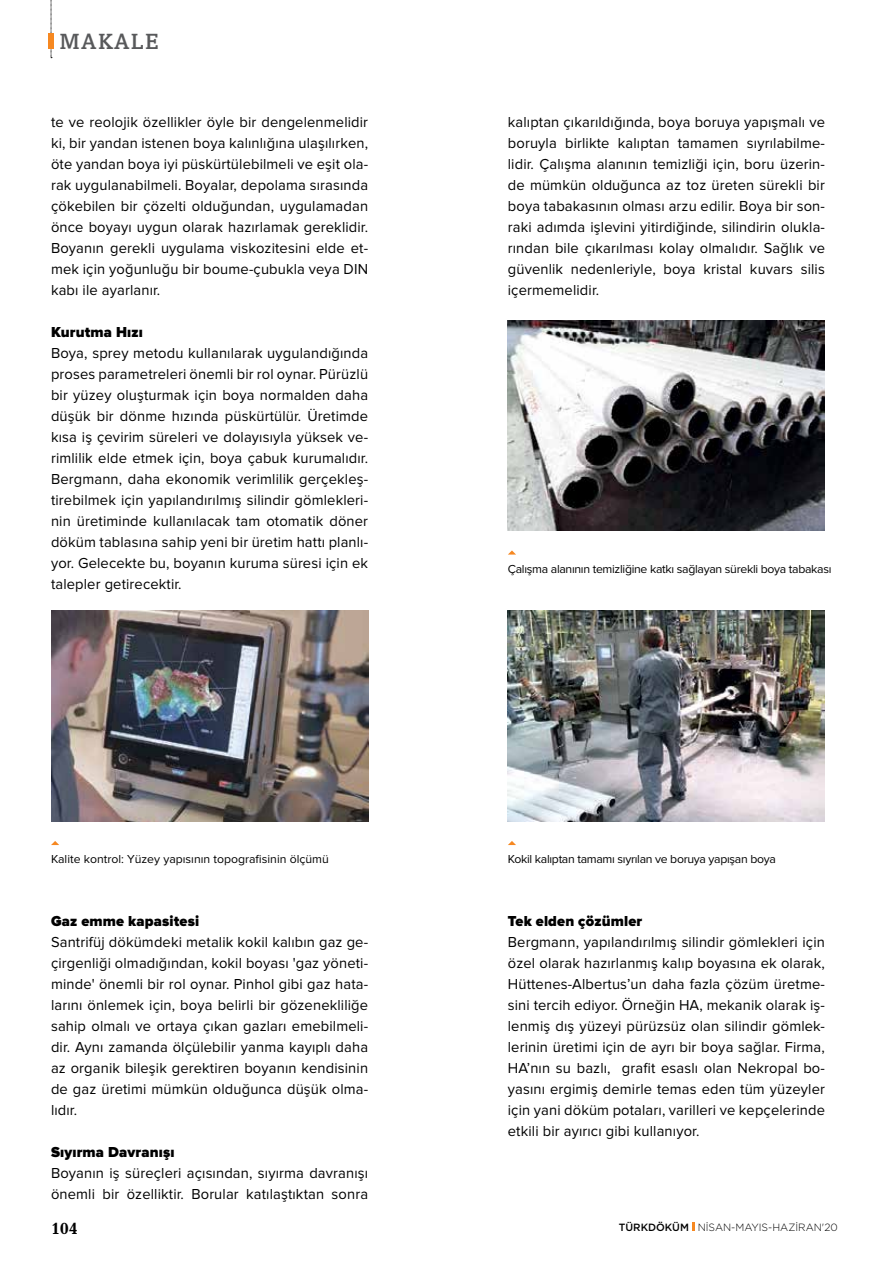
<style>
.page{position:relative;width:893px;height:1263px;background:#fff}
.page>*{position:absolute;margin:0;border:0;box-sizing:border-box;transform-origin:0 0}
.t1{font:22.05px "Amasis MT Medium";letter-spacing:.06em;color:#58595b}
.t2{font:700 16.5px "Candida Std";color:#000}
.t3{font:15px/21px "Proxima Nova";letter-spacing:.01em;color:#000;text-align:justify}
.t4{font:900 15px "Proxima Nova";letter-spacing:.01em;color:#000}
.t5{font:12px "Proxima Nova";letter-spacing:-.025em;color:#000}
.t6{font:12px "Proxima Nova";color:#000}
.t7{font:300 10.5px "Gotham";color:#000}
.s1{font-weight:500}
</style>
<div class="page">
<svg style="left:692px;top:1222px;width:3px;height:9px"></svg>
<svg style="left:51px;top:0;width:1px;height:58px"></svg>
<div style="left:48px;top:33px;width:6px;height:15px;background:#f68821"></div>
<img style="left:51px;top:611px;width:317px;height:210px">
<img style="left:508px;top:320px;width:317px;height:211px">
<img style="left:508px;top:611px;width:317px;height:210px">
<svg style="left:51px;top:841px;width:8px;height:4px"></svg>
<svg style="left:508px;top:550px;width:8px;height:5px"></svg>
<svg style="left:508px;top:841px;width:8px;height:4px"></svg>
<h1 class="t1" style="left:60px;top:28px;width:101px">MAKALE</h1>
<p class="t3" style="left:51px;top:112px;width:319px">te ve reolojik özellikler öyle bir dengelenmelidir ki, bir yandan istenen boya kalınlığına ulaşılırken, öte yandan boya iyi püskürtülebilmeli ve eşit ola&shy;rak uygulanabilmeli. Boyalar, depolama sırasında çökebilen bir çözelti olduğundan, uygulamadan önce boyayı uygun olarak hazırlamak gereklidir.<br>Boyanın gerekli uygulama viskozitesini elde et&shy;mek için yoğunluğu bir boume-çubukla veya DIN kabı ile ayarlanır.</p>
<p class="t4" style="left:51px;top:325px;width:93px">Kurutma Hızı</p>
<p class="t3" style="left:51px;top:343px;width:319px">Boya, sprey metodu kullanılarak uygulandığında proses parametreleri önemli bir rol oynar. Pürüzlü bir yüzey oluşturmak için boya normalden daha düşük bir dönme hızında püskürtülür. Üretimde kısa iş çevirim süreleri ve dolayısıyla yüksek ve&shy;rimlilik elde etmek için, boya çabuk kurumalıdır.<br>Bergmann, daha ekonomik verimlilik gerçekleş&shy;tirebilmek için yapılandırılmış silindir gömlekleri&shy;nin üretiminde kullanılacak tam otomatik döner döküm tablasına sahip yeni bir üretim hattı planlı&shy;yor. Gelecekte bu, boyanın kuruma süresi için ek talepler getirecektir.</p>
<p class="t6" style="left:51px;top:853px;width:279px">Kalite kontrol: Yüzey yapısının topografisinin ölçümü</p>
<p class="t4" style="left:51px;top:914px;width:150px">Gaz emme kapasitesi</p>
<p class="t3" style="left:51px;top:932px;width:319px">Santrifüj dökümdeki metalik kokil kalıbın gaz ge&shy;çirgenliği olmadığından, kokil boyası 'gaz yöneti&shy;minde' önemli bir rol oynar. Pinhol gibi gaz hata&shy;larını önlemek için, boya belirli bir gözenekliliğe sahip olmalı ve ortaya çıkan gazları emebilmeli&shy;dir. Aynı zamanda ölçülebilir yanma kayıplı daha az organik bileşik gerektiren boyanın kendisinin de gaz üretimi mümkün olduğunca düşük olma&shy;lıdır.</p>
<p class="t4" style="left:51px;top:1145px;width:125px">Sıyırma Davranışı</p>
<p class="t3" style="left:51px;top:1163px;width:319px">Boyanın iş süreçleri açısından, sıyırma davranışı önemli bir özelliktir. Borular katılaştıktan sonra</p>
<p class="t3" style="left:508px;top:112px;width:319px">kalıptan çıkarıldığında, boya boruya yapışmalı ve boruyla birlikte kalıptan tamamen sıyrılabilme&shy;lidir. Çalışma alanının temizliği için, boru üzerin&shy;de mümkün olduğunca az toz üreten sürekli bir boya tabakasının olması arzu edilir. Boya bir son&shy;raki adımda işlevini yitirdiğinde, silindirin olukla&shy;rından bile çıkarılması kolay olmalıdır. Sağlık ve güvenlik nedenleriyle, boya kristal kuvars silis içermemelidir.</p>
<p class="t5" style="left:508px;top:563px;width:325px">Çalışma alanının temizliğine katkı sağlayan sürekli boya tabakası</p>
<p class="t5" style="left:508px;top:853px;width:270px">Kokil kalıptan tamamı sıyrılan ve boruya yapışan boya</p>
<p class="t4" style="left:508px;top:914px;width:136px">Tek elden çözümler</p>
<p class="t3" style="left:508px;top:932px;width:319px">Bergmann, yapılandırılmış silindir gömlekleri için özel olarak hazırlanmış kalıp boyasına ek olarak, Hüttenes-Albertus’un daha fazla çözüm üretme&shy;sini tercih ediyor. Örneğin HA, mekanik olarak iş&shy;lenmiş dış yüzeyi pürüzsüz olan silindir gömlek&shy;lerinin üretimi için de ayrı bir boya sağlar. Firma, HA’nın su bazlı, grafit esaslı olan Nekropal bo&shy;yasını ergimiş demirle temas eden tüm yüzeyler için yani döküm potaları, varilleri ve kepçelerinde etkili bir ayırıcı gibi kullanıyor.</p>
<p class="t2" style="left:51px;top:1219px;width:28px">104</p>
<p class="t7" style="left:619px;top:1221px;width:220px"><span class="s1">TÜRKDÖKÜM</span> NİSAN-MAYIS-HAZİRAN'20</p>
</div>
